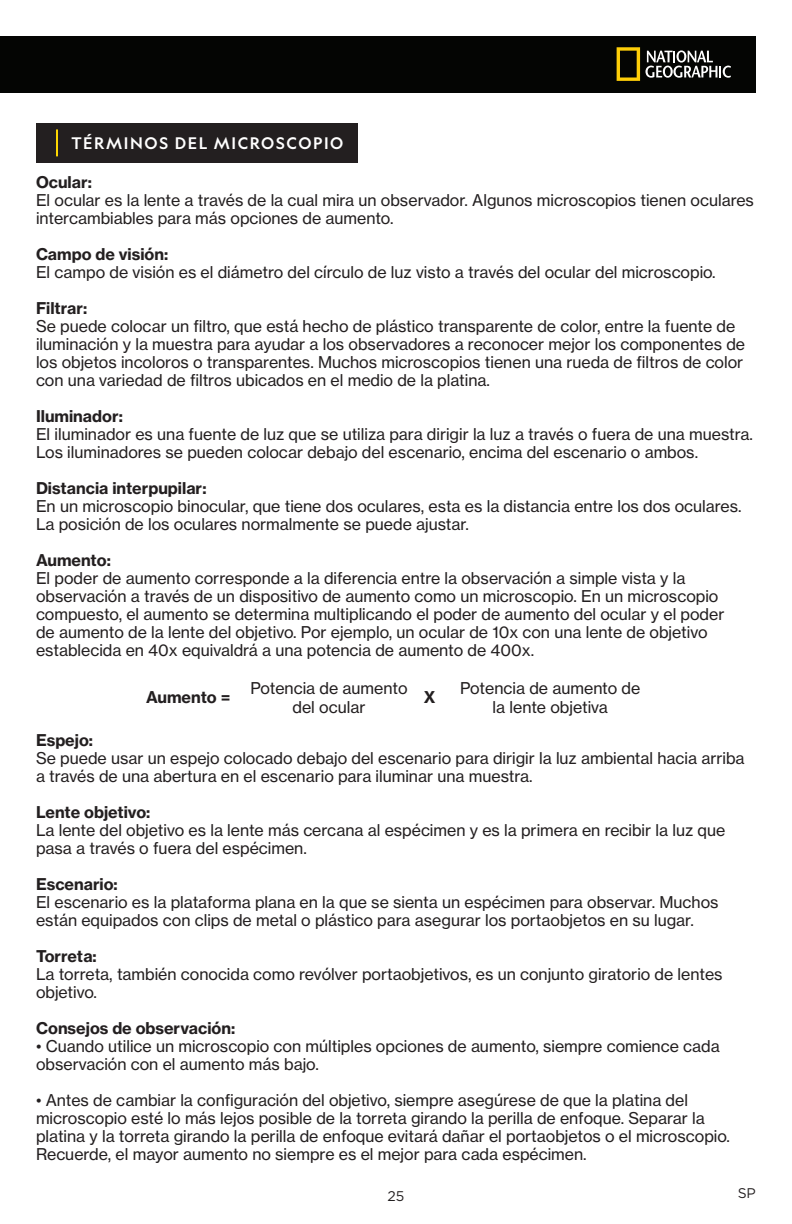
<style>
.page{position:relative;width:792px;height:1224px;background:#fff}
.page>*{position:absolute;margin:0;border:0;box-sizing:border-box;transform-origin:0 0}
.t1{font:16px/18px "N Haas Grotesk TX Pro 55 Rg";color:#231f20}
.t2{font:16px "N Haas Grotesk TX Pro 75 Bd";color:#231f20}
.t3{font:500 16px "Geograph";letter-spacing:.1em;color:#fff}
.t4{font:14px "Gotham";color:#231f20}
</style>
<div class="page">
<div style="left:0;top:36px;width:756px;height:56px;background:#040503"></div>
<svg style="left:617px;top:47px;width:114px;height:34px"></svg>
<div style="left:36px;top:123px;width:321px;height:40px;background:#231f20"></div>
<hr style="left:56px;top:129px;width:2px;height:27px;background:#fed702">
<p class="t3" style="left:71px;top:133px;width:274px">TÉRMINOS DEL MICROSCOPIO</p>
<p class="t2" style="left:36px;top:172px;width:58px">Ocular:</p>
<p class="t1" style="left:36px;top:191px;width:720px">El ocular es la lente a través de la cual mira un observador. Algunos microscopios tienen oculares intercambiables para más opciones de aumento.</p>
<p class="t2" style="left:36px;top:244px;width:134px">Campo de visión:</p>
<p class="t1" style="left:36px;top:263px;width:681px">El campo de visión es el diámetro del círculo de luz visto a través del ocular del microscopio.</p>
<p class="t2" style="left:36px;top:298px;width:53px">Filtrar:</p>
<p class="t1" style="left:36px;top:317px;width:711px">Se puede colocar un filtro, que está hecho de plástico transparente de color, entre la fuente de iluminación y la muestra para ayudar a los observadores a reconocer mejor los componentes de los objetos incoloros o transparentes. Muchos microscopios tienen una rueda de filtros de color con una variedad de filtros ubicados en el medio de la platina.</p>
<p class="t2" style="left:36px;top:406px;width:88px">Iluminador:</p>
<p class="t1" style="left:36px;top:425px;width:719px">El iluminador es una fuente de luz que se utiliza para dirigir la luz a través o fuera de una muestra.<br>Los iluminadores se pueden colocar debajo del escenario, encima del escenario o ambos.</p>
<p class="t2" style="left:36px;top:478px;width:172px">Distancia interpupilar:</p>
<p class="t1" style="left:36px;top:497px;width:707px">En un microscopio binocular, que tiene dos oculares, esta es la distancia entre los dos oculares.<br>La posición de los oculares normalmente se puede ajustar.</p>
<p class="t2" style="left:36px;top:550px;width:76px">Aumento:</p>
<p class="t1" style="left:36px;top:569px;width:690px">El poder de aumento corresponde a la diferencia entre la observación a simple vista y la observación a través de un dispositivo de aumento como un microscopio. En un microscopio compuesto, el aumento se determina multiplicando el poder de aumento del ocular y el poder de aumento de la lente del objetivo. Por ejemplo, un ocular de 10x con una lente de objetivo establecida en 40x equivaldrá a una potencia de aumento de 400x.</p>
<p class="t2" style="left:146px;top:687px;width:86px">Aumento =</p>
<p class="t1" style="left:250px;top:678px;width:159px;line-height:19.2px;text-align:center">Potencia de aumento del ocular</p>
<p class="t1" style="left:460px;top:678px;width:182px;line-height:19.2px;text-align:center">Potencia de aumento de la lente objetiva</p>
<p class="t2" style="left:424px;top:687px;width:13px">X</p>
<p class="t2" style="left:36px;top:730px;width:59px">Espejo:</p>
<p class="t1" style="left:36px;top:749px;width:710px">Se puede usar un espejo colocado debajo del escenario para dirigir la luz ambiental hacia arriba a través de una abertura en el escenario para iluminar una muestra.</p>
<p class="t2" style="left:36px;top:802px;width:116px">Lente objetivo:</p>
<p class="t1" style="left:36px;top:821px;width:691px">La lente del objetivo es la lente más cercana al espécimen y es la primera en recibir la luz que pasa a través o fuera del espécimen.</p>
<p class="t2" style="left:36px;top:874px;width:83px">Escenario:</p>
<p class="t1" style="left:36px;top:893px;width:684px">El escenario es la plataforma plana en la que se sienta un espécimen para observar. Muchos están equipados con clips de metal o plástico para asegurar los portaobjetos en su lugar.</p>
<p class="t2" style="left:36px;top:946px;width:62px">Torreta:</p>
<p class="t1" style="left:36px;top:965px;width:688px">La torreta, también conocida como revólver portaobjetivos, es un conjunto giratorio de lentes objetivo.</p>
<p class="t2" style="left:36px;top:1018px;width:201px">Consejos de observación:</p>
<p class="t1" style="left:36px;top:1037px;width:685px">• Cuando utilice un microscopio con múltiples opciones de aumento, siempre comience cada observación con el aumento más bajo.</p>
<p class="t1" style="left:36px;top:1091px;width:696px">• Antes de cambiar la configuración del objetivo, siempre asegúrese de que la platina del microscopio esté lo más lejos posible de la torreta girando la perilla de enfoque. Separar la platina y la torreta girando la perilla de enfoque evitará dañar el portaobjetos o el microscopio.<br>Recuerde, el mayor aumento no siempre es el mejor para cada espécimen.</p>
<p class="t4" style="left:388px;top:1189px;width:18px">25</p>
<p class="t4" style="left:738px;top:1186px;width:20px">SP</p>
</div>
